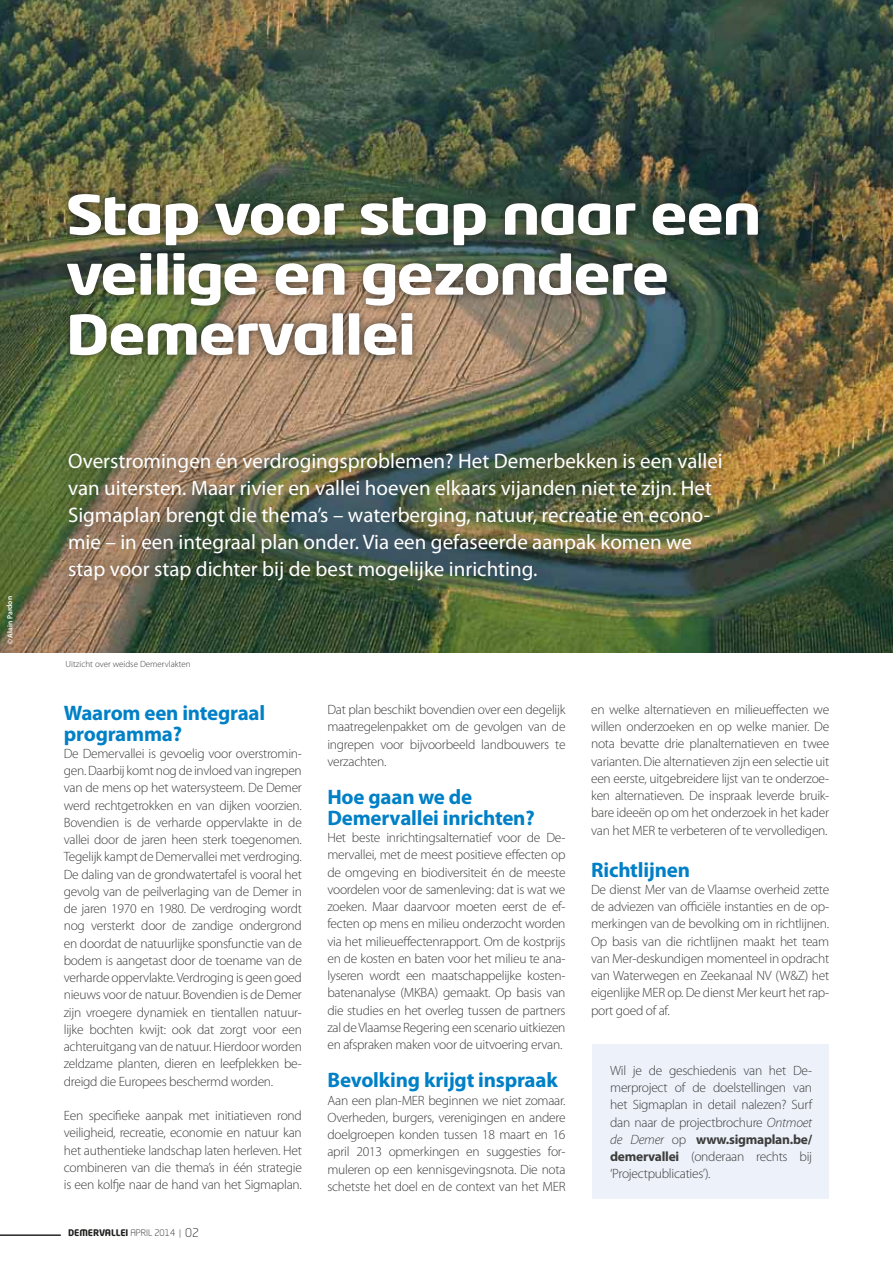
<style>
.page{position:relative;width:893px;height:1263px;background:#fff}
.page>*{position:absolute;margin:0;border:0;box-sizing:border-box;transform-origin:0 0}
.t1{font:700 54px/60px "Neo Tech Std";letter-spacing:-.03em;color:#fff;scale:1.2 1}
.t2{font:21px/27px "Myriad Pro";color:#fff}
.t3{font:700 21px/21px "Myriad Pro";letter-spacing:-.01em;color:#0080c6}
.t4{font:300 13.5px/17.2px "Myriad Pro";letter-spacing:-.02em;color:#3c3c3b;text-align:justify}
.t5{font:300 9px "Myriad Pro";color:#3c3c3b}
.t6{font:700 9px "Neo Tech Std";color:#1d1d1b}
.t7{font:600 7.5px "Myriad Pro";color:#fff}
.s1{font-weight:300}
.s2{font-weight:300;font-size:12px}
.s3{font-style:italic}
.s4{font-weight:700}
</style>
<div class="page">
<div style="left:592px;top:1044px;width:236px;height:154px;background:#eaf0fa"></div>
<img style="left:0;top:0;width:893px;height:653px">
<div style="left:50px;top:434px;width:691px;height:165px;background:#1d1d1b;opacity:.75"></div>
<hr style="left:0;top:1235px;width:61px;height:1px;background:#1d1d1b">
<div style="left:59px;top:185px;width:708px;height:179px;background:#1d1d1b;opacity:.75"></div>
<p class="t7" style="left:6px;top:644px;width:50px;rotate:-91deg">© Alain Pardon</p>
<h1 class="t1" style="left:66px;top:183px;width:581px">Stap voor stap naar een veilige en gezondere<br>Demervallei</h1>
<p class="t2" style="left:68px;top:447px;width:656px">Overstromingen én verdrogingsproblemen? Het Demerbekken is een vallei van uitersten. Maar rivier en vallei hoeven elkaars vijanden niet te zijn. Het Sigmaplan brengt die thema’s – waterberging, natuur, recreatie en econo&shy;mie – in een integraal plan onder. Via een gefaseerde aanpak komen we stap voor stap dichter bij de best mogelijke inrichting.</p>
<p class="t5" style="left:66px;top:659px;width:127px">Uitzicht over weidse Demervlakten</p>
<h2 class="t3" style="left:64px;top:701px;width:203px">Waarom een integraal programma?</h2>
<p class="t4" style="left:64px;top:745px;width:240px">De Demervallei is gevoelig voor overstromin&shy;gen. Daarbij komt nog de invloed van ingrepen van de mens op het watersysteem. De Demer werd rechtgetrokken en van dijken voorzien.<br>Bovendien is de verharde oppervlakte in de vallei door de jaren heen sterk toegenomen.<br>Tegelijk kampt de Demervallei met verdroging.<br>De daling van de grondwatertafel is vooral het gevolg van de peilverlaging van de Demer in de jaren 1970 en 1980. De verdroging wordt nog versterkt door de zandige ondergrond en doordat de natuurlijke sponsfunctie van de bodem is aangetast door de toename van de verharde oppervlakte. Verdroging is geen goed nieuws voor de natuur. Bovendien is de Demer zijn vroegere dynamiek en tientallen natuur&shy;lijke bochten kwijt: ook dat zorgt voor een achteruitgang van de natuur. Hierdoor worden zeldzame planten, dieren en leefplekken be&shy;dreigd die Europees beschermd worden.</p>
<p class="t4" style="left:64px;top:1107px;width:240px">Een specifieke aanpak met initiatieven rond veiligheid, recreatie, economie en natuur kan het authentieke landschap laten herleven. Het combineren van die thema’s in één strategie is een kolfje naar de hand van het Sigmaplan.</p>
<p class="t6" style="left:68px;top:1226px;width:132px">DEMERVALLEI <span class="s1">APRIL 2014 |</span> <span class="s2">02</span></p>
<p class="t4" style="left:327px;top:701px;width:240px">Dat plan beschikt bovendien over een degelijk maatregelenpakket om de gevolgen van de ingrepen voor bijvoorbeeld landbouwers te verzachten.</p>
<h2 class="t3" style="left:327px;top:786px;width:209px">Hoe gaan we de<br>Demervallei inrichten?</h2>
<p class="t4" style="left:327px;top:829px;width:240px">Het beste inrichtingsalternatief voor de De&shy;mervallei, met de meest positieve effecten op de omgeving en biodiversiteit én de meeste voordelen voor de samenleving: dat is wat we zoeken. Maar daarvoor moeten eerst de ef&shy;fecten op mens en milieu onderzocht worden via het milieueffectenrapport. Om de kostprijs en de kosten en baten voor het milieu te ana&shy;lyseren wordt een maatschappelijke kosten&shy;batenanalyse (MKBA) gemaakt. Op basis van die studies en het overleg tussen de partners zal de Vlaamse Regering een scenario uitkiezen en afspraken maken voor de uitvoering ervan.</p>
<h2 class="t3" style="left:327px;top:1069px;width:232px">Bevolking krijgt inspraak</h2>
<p class="t4" style="left:327px;top:1092px;width:240px">Aan een plan-MER beginnen we niet zomaar.<br>Overheden, burgers, verenigingen en andere doelgroepen konden tussen 18 maart en 16 april 2013 opmerkingen en suggesties for&shy;muleren op een kennisgevingsnota. Die nota schetste het doel en de context van het MER</p>
<p class="t4" style="left:591px;top:701px;width:240px">en welke alternatieven en milieueffecten we willen onderzoeken en op welke manier. De nota bevatte drie planalternatieven en twee varianten. Die alternatieven zijn een selectie uit een eerste, uitgebreidere lijst van te onderzoe&shy;ken alternatieven. De inspraak leverde bruik&shy;bare ideeën op om het onderzoek in het kader van het MER te verbeteren of te vervolledigen.</p>
<h2 class="t3" style="left:591px;top:858px;width:101px">Richtlijnen</h2>
<p class="t4" style="left:591px;top:881px;width:240px">De dienst Mer van de Vlaamse overheid zette de adviezen van officiële instanties en de op&shy;merkingen van de bevolking om in richtlijnen.<br>Op basis van die richtlijnen maakt het team van Mer-deskundigen momenteel in opdracht van Waterwegen en Zeekanaal NV (W&amp;Z) het eigenlijke MER op. De dienst Mer keurt het rap&shy;port goed of af.</p>
<p class="t4" style="left:610px;top:1062px;width:203px">Wil je de geschiedenis van het De&shy;merproject of de doelstellingen van het Sigmaplan in detail nalezen? Surf dan naar de projectbrochure <span class="s3">Ontmoet de Demer</span> op <span class="s4">www.sigmaplan.be/ demervallei</span> (onderaan rechts bij ‘Projectpublicaties’).</p>
</div>
